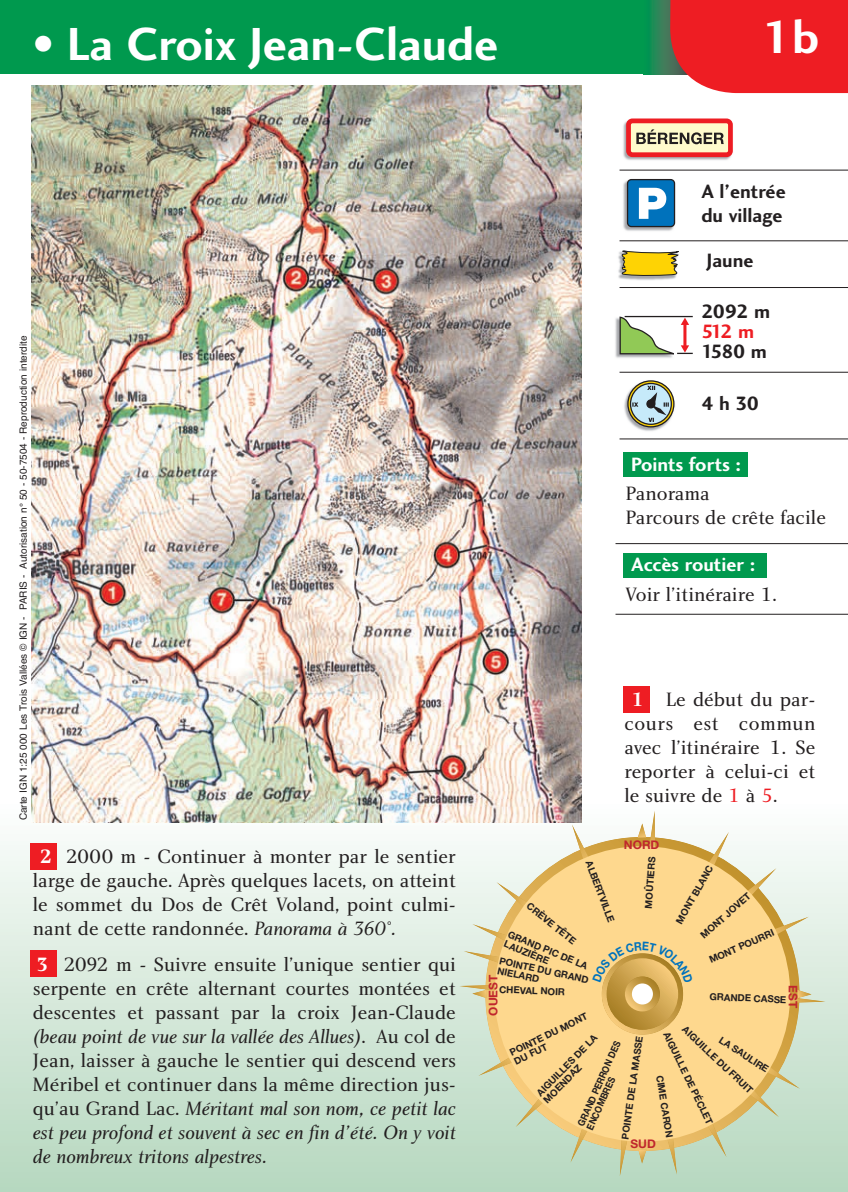
<style>
.page{position:relative;width:848px;height:1192px;background:#fff}
.page>*{position:absolute;margin:0;border:0;box-sizing:border-box;transform-origin:0 0}
.t1{font:48px "Charlotte Sans Bold Plain";color:#fff}
.t2{font:20px/24px "Charlotte Book Plain";color:#231f20;text-align:justify}
.t3{font:20px/24px "Charlotte Book Italic Plain";color:#231f20;text-align:justify}
.t4{font:20px/24px "Charlotte Sans Bold Plain";color:#231f20}
.t5{font:20px "Charlotte Sans Bold Plain";color:#fff}
.t6{font:20px "Charlotte Sans Bold Plain";color:#ee1d23}
.t7{font:700 11.8px "Helvetica Neue";color:#c0262d}
.t8{font:10px "Helvetica";color:#231f20}
.t9{font:700 9.6px/9.6px "Helvetica Neue";color:#231f20}
.t10{font:700 9.6px/9.6px "Helvetica Neue";color:#231f20;scale:.9 1}
.s1{font-family:"Charlotte Bold Plain";color:#fff}
.s2{font-family:"Charlotte Book Italic Plain"}
.s3{font-family:"Charlotte Book Plain"}
.s4{color:#ee1d23}
</style>
<div class="page">
<img style="left:0;top:0;width:848px;height:1192px">
<svg style="left:592px;top:942px;width:101px;height:41px;background:#eac374"></svg>
<h1 class="t1" style="left:33px;top:26px;width:467px">• La Croix Jean-Claude</h1>
<h1 class="t1" style="left:763px;top:19px;width:58px">1b</h1>
<p class="t8" style="left:18px;top:820px;width:486px;rotate:-90deg">Carte IGN 1:25 000 Les Trois Vallées © IGN - PARIS - Autorisation n° 50 - 50-7504 - Reproduction interdite</p>
<p class="t2" style="left:33px;top:846px;width:425px;text-indent:7px"><span class="s1">2</span> 2000 m - Continuer à monter par le sentier large de gauche. Après quelques lacets, on atteint le sommet du Dos de Crêt Voland, point culmi&shy;nant de cette randonnée. <span class="s2">Panorama à 360°.</span></p>
<p class="t2" style="left:33px;top:954px;width:425px"><span class="s1">3</span> 2092 m - Suivre ensuite l’unique sentier qui serpente en crête alternant courtes montées et descentes et passant par la croix Jean-Claude</p>
<p class="t3" style="left:33px;top:1026px;width:425px">(beau point de vue sur la vallée des Allues)<span class="s3">. Au col de</span></p>
<p class="t2" style="left:33px;top:1050px;width:425px">Jean, laisser à gauche le sentier qui descend vers<br>Méribel et continuer dans la même direction jus-</p>
<p class="t3" style="left:33px;top:1098px;width:425px"><span class="s3">qu’au Grand Lac.</span> Méritant mal son nom, ce petit lac est peu profond et souvent à sec en fin d’été. On y voit de nombreux tritons alpestres.</p>
<p class="t4" style="left:701px;top:181px;width:86px">A l’entrée du village</p>
<p class="t4" style="left:707px;top:251px;width:48px">Jaune</p>
<p class="t4" style="left:701px;top:301px;width:70px">2092 m</p>
<p class="t6" style="left:701px;top:324px;width:54px">512 m</p>
<p class="t4" style="left:701px;top:341px;width:67px">1580 m</p>
<p class="t4" style="left:701px;top:393px;width:59px">4h30</p>
<p class="t5" style="left:631px;top:456px;width:112px">Points forts :</p>
<p class="t2" style="left:625px;top:484px;width:202px">Panorama<br>Parcours de crête facile</p>
<p class="t5" style="left:631px;top:557px;width:126px">Accès routier :</p>
<p class="t2" style="left:625px;top:584px;width:153px">Voir l’itinéraire 1.</p>
<p class="t2" style="left:624px;top:689px;width:192px;text-indent:7px"><span class="s1">1</span> Le début du par&shy;cours est commun avec l’itinéraire 1. Se reporter à celui-ci et le suivre de <span class="s4">1</span> à <span class="s4">5</span>.</p>
<p class="t7" style="left:624px;top:838px;width:37px">NORD</p>
<p class="t9" style="left:643px;top:908px;width:53px;rotate:-86deg">MOÛTIERS</p>
<p class="t9" style="left:593px;top:859px;width:66px;rotate:69deg">ALBERTVILLE</p>
<p class="t9" style="left:674px;top:920px;width:67px;rotate:-61deg">MONT BLANC</p>
<p class="t9" style="left:698px;top:933px;width:65px;rotate:-42deg">MONT JOVET</p>
<p class="t9" style="left:531px;top:900px;width:61px;rotate:39deg">CRÈVE TÊTE</p>
<p class="t9" style="left:707px;top:955px;width:71px;rotate:-24deg">MONT POURRI</p>
<p class="t9" style="left:510px;top:928px;width:87px;line-height:10.6px;rotate:23deg">GRAND PIC DE LA<br>LAUZIÈRE</p>
<p class="t9" style="left:500px;top:956px;width:93px;rotate:12deg">POINTE DU GRAND<br>NIELARD</p>
<p class="t7" style="left:486px;top:1015px;width:42px;rotate:-90deg">OUEST</p>
<p class="t9" style="left:499px;top:984px;width:67px;rotate:2deg">CHEVAL NOIR</p>
<p class="t7" style="left:800px;top:985px;width:24px;rotate:90deg">EST</p>
<p class="t9" style="left:709px;top:992px;width:78px;rotate:2deg">GRANDE CASSE</p>
<p class="t9" style="left:722px;top:1034px;width:58px;rotate:33deg">LA SAULIRE</p>
<p class="t9" style="left:508px;top:1048px;width:87px;rotate:-26deg">POINTE DU MONT<br>DU FUT</p>
<p class="t9" style="left:687px;top:1024px;width:94px;rotate:43deg">AIGUILLE DU FRUIT</p>
<p class="t9" style="left:670px;top:1030px;width:103px;rotate:64deg">AIGUILLE DE PÉCLET</p>
<p class="t9" style="left:534px;top:1091px;width:84px;rotate:-46deg">AIGUILLES DE LA<br>MOENDAZ</p>
<p class="t9" style="left:620px;top:1138px;width:106px;rotate:-82deg">POINTE DE LA MASSE</p>
<p class="t10" style="left:576px;top:1123px;width:103px;rotate:-66deg">GRAND PERRON DES<br>ENCOMBRES</p>
<p class="t9" style="left:664px;top:1074px;width:65px;rotate:81deg">CIME CARON</p>
<p class="t7" style="left:630px;top:1137px;width:27px">SUD</p>
</div>
